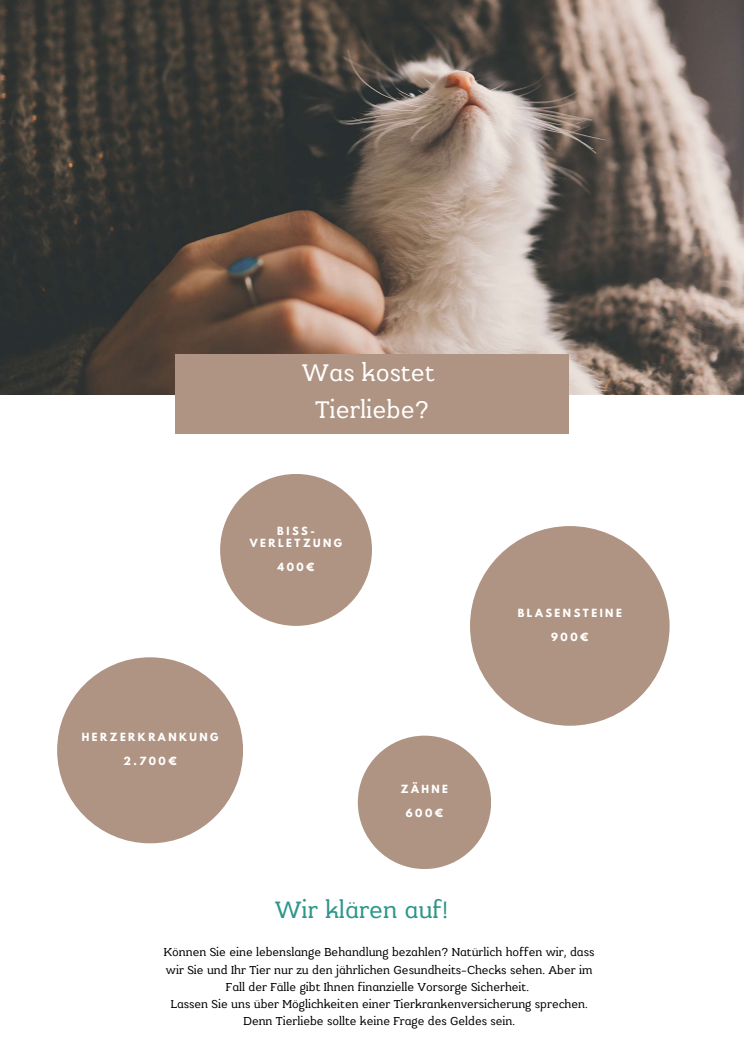
<style>
.page{position:relative;width:744px;height:1053px;background:#fff}
.page>*{position:absolute;margin:0;border:0;box-sizing:border-box;transform-origin:0 0}
.t1{font:25.92px/36.2px "Kulachat Slab";color:#fff;text-align:center}
.t2{font:25.6px "Kulachat Slab";color:#2c968b}
.t3{font:12.4px/17.2px "Kulachat Slab";color:#000;text-align:center}
.t4{font:700 10px/12px "League Spartan";letter-spacing:.25em;color:#fff;text-align:center}
</style>
<div class="page">
<img style="left:0;top:0;width:744px;height:394px">
<div style="left:175px;top:354px;width:394px;height:80px;background:#af9483"></div>
<div style="left:57px;top:657px;width:186px;height:186px;background:#af9483;border-radius:50%"></div>
<div style="left:358px;top:735px;width:133px;height:134px;background:#af9483;border-radius:50%"></div>
<div style="left:220px;top:474px;width:152px;height:152px;background:#af9483;border-radius:50%"></div>
<div style="left:470px;top:526px;width:200px;height:199px;background:#af9483;border-radius:50%"></div>
<h1 class="t1" style="left:302px;top:354px;width:134px">Was kostet<br>Tierliebe?</h1>
<p class="t4" style="left:250px;top:526px;width:94px">BISS-<br>VERLETZUNG</p>
<p class="t4" style="left:278px;top:562px;width:39px">400€</p>
<p class="t4" style="left:82px;top:732px;width:138px">HERZERKRANKUNG</p>
<p class="t4" style="left:123px;top:756px;width:55px">2.700€</p>
<p class="t4" style="left:401px;top:784px;width:49px">ZÄHNE</p>
<p class="t4" style="left:406px;top:808px;width:39px">600€</p>
<p class="t4" style="left:518px;top:608px;width:106px">BLASENSTEINE</p>
<p class="t4" style="left:551px;top:632px;width:39px">900€</p>
<h2 class="t2" style="left:275px;top:894px;width:175px">Wir klären auf!</h2>
<p class="t3" style="left:164px;top:943px;width:432px">Können Sie eine lebenslange Behandlung bezahlen? Natürlich hoffen wir, dass wir Sie und Ihr Tier nur zu den jährlichen Gesundheits-Checks sehen. Aber im Fall der Fälle gibt Ihnen finanzielle Vorsorge Sicherheit.<br>Lassen Sie uns über Möglichkeiten einer Tierkrankenversicherung sprechen.<br>Denn Tierliebe sollte keine Frage des Geldes sein.</p>
</div>
